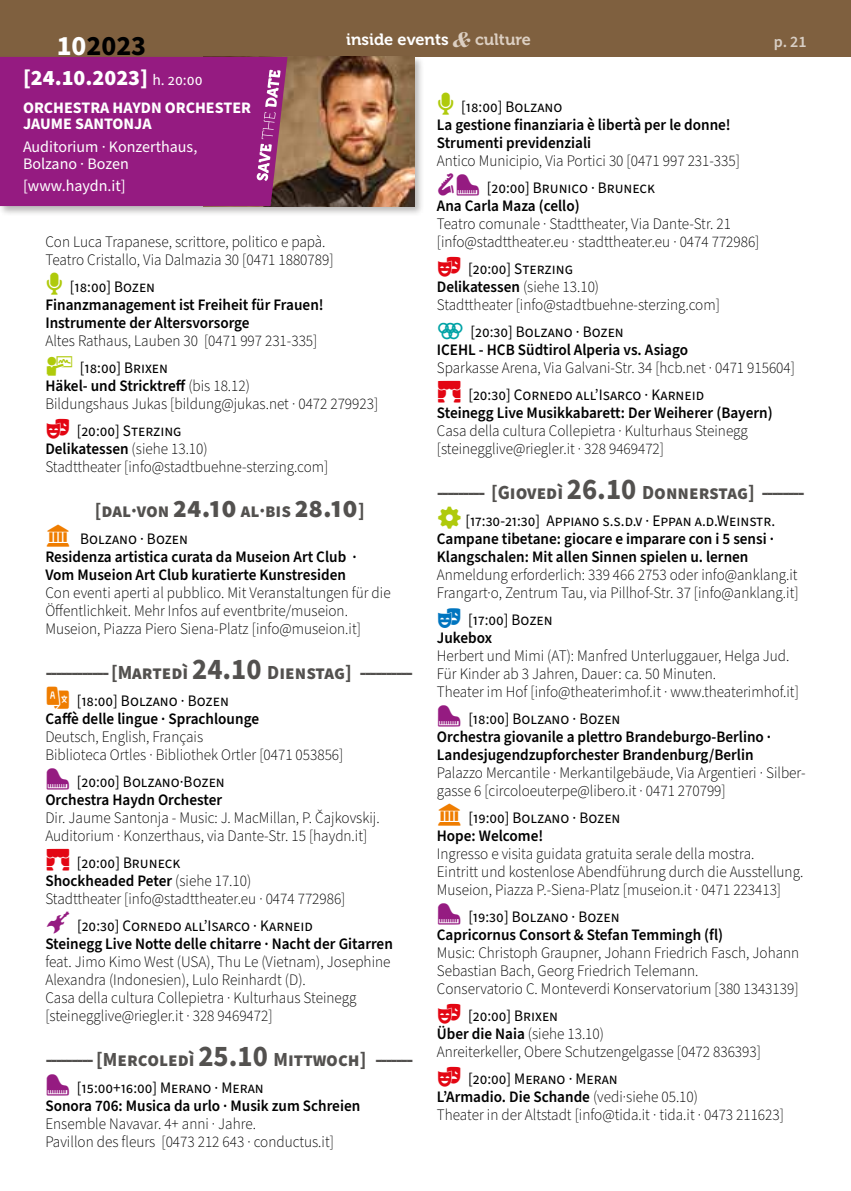
<style>
.page{position:relative;width:851px;height:1191px;background:#fff}
.page>*{position:absolute;margin:0;border:0;box-sizing:border-box;transform-origin:0 0}
.t1{font:700 28px "Source Sans Pro";color:#000}
.t2{font:900 22px "Source Sans Pro";color:#fff}
.t3{font:700 20px "Source Sans Pro";color:#53514f;scale:1.1 1}
.t4{font:700 20px "Source Sans Pro";color:#53514f;scale:.95 1}
.t5{font:16.4px "Museo 700";color:#fff}
.t6{font:300 16px/18px "Source Sans Pro";color:#000;scale:.95 1}
.t7{font:600 16px/18px "Source Sans Pro";color:#000;scale:.95 1}
.t8{font:16px/18px "Source Sans Pro";color:#000;scale:.95 1}
.t9{font:16px/17px "Source Sans Pro";color:#fff}
.t10{font:700 16px/16px "Source Sans Pro";color:#fff}
.t11{font:600 16px "Source Sans Pro";color:#fff}
.s1{color:#fff}
.s2{font-family:"Surveyor Display";font-weight:700;font-style:italic;font-size:24.4px;color:#dccfc2}
.s3{color:#dccfc2}
.s4{font-weight:400;font-size:15.6px}
.s5{font-family:"Inside Events Font";font-weight:400;font-size:28px;color:#afca0b}
.s6{font-weight:400}
.s7{font-weight:600}
.s8{font-family:"Inside Events Font";font-weight:400;font-size:28px;color:#e30613}
.s9{font-size:30px}
.s10{font-family:"Inside Events Font";font-weight:400;font-size:28px;color:#ef7d00}
.s11{font-family:"Inside Events Font";font-weight:400;font-size:28px;color:#951b81}
.s12{font-family:"Inside Events Font";font-weight:400;font-size:28px;color:#00a3a6}
.s13{font-family:"Inside Events Font";font-size:28px;color:#0075bf}
.s14{font-family:"Inside Events Font";font-size:28px;color:#ef7d00}
</style>
<div class="page">
<div style="left:0;top:0;width:850px;height:57px;background:#7f603f"></div>
<div style="left:0;top:55px;width:424px;height:161px;background:#53514f;opacity:.4"></div>
<img style="left:287px;top:57px;width:127px;height:149px">
<div style="left:0;top:57px;width:287px;height:149px;background:#951b81"></div>
<svg style="left:256px;top:70px;width:24px;height:111px;background:#ab4f97"></svg>
<h1 class="t1" style="left:57px;top:27px;width:91px"><span class="s1">10</span>2023</h1>
<p class="t5" style="left:346px;top:30px;width:186px">inside events <span class="s2">&amp;</span> <span class="s3">culture</span></p>
<p class="t11" style="left:773px;top:31px;width:34px">p. 21</p>
<h2 class="t2" style="left:23px;top:63px;width:181px">[24.10.2023] <span class="s4">h. 20:00</span></h2>
<p class="t10" style="left:23px;top:100px;width:229px">ORCHESTRA HAYDN ORCHESTER<br>JAUME SANTONJA</p>
<p class="t9" style="left:23px;top:138px;width:176px">Auditorium · Konzerthaus,<br>Bolzano · Bozen</p>
<p class="t9" style="left:23px;top:178px;width:104px">[www.haydn.it]</p>
<p class="t6" style="left:45px;top:233px;width:305px">Con Luca Trapanese, scrittore, politico e papà.<br>Teatro Cristallo, Via Dalmazia 30 [0471 1880789]</p>
<p class="t7" style="left:45px;top:278px;width:294px"><span class="s5">ř</span> <span class="s6">[18:00] Bozen<br></span>Finanzmanagement ist Freiheit für Frauen!<br>Instrumente der Altersvorsorge</p>
<p class="t6" style="left:45px;top:328px;width:288px;line-height:27px">Altes Rathaus, Lauben 30 [0471 997 231-335]<br><span class="s5">Ř</span> <span class="s6">[18:00] Brixen</span></p>
<p class="t6" style="left:45px;top:377px;width:352px"><span class="s7">Häkel- und Stricktreff</span> (bis 18.12)<br>Bildungshaus Jukas [bildung@jukas.net · 0472 279923]</p>
<p class="t6" style="left:45px;top:422px;width:299px"><span class="s8">ď</span> <span class="s6">[20:00] Sterzing<br></span><span class="s7">Delikatessen</span> (siehe 13.10)<br>Stadttheater [info@stadtbuehne-sterzing.com]</p>
<p class="t4" style="left:95px;top:497px;width:286px">[dal·von <span class="s9">24.10</span> al·bis <span class="s9">28.10</span>]</p>
<p class="t7" style="left:45px;top:530px;width:329px"><span class="s10">Č</span> <span class="s6">Bolzano · Bozen<br></span>Residenza artistica curata da Museion Art Club ·<br>Vom Museion Art Club kuratierte Kunstresiden</p>
<p class="t6" style="left:45px;top:584px;width:365px">Con eventi aperti al pubblico. Mit Veranstaltungen für die<br>Öffentlichkeit. Mehr Infos auf eventbrite/museion.<br>Museion, Piazza Piero Siena-Platz [info@museion.it]</p>
<p class="t3" style="left:45px;top:659px;width:336px">------------ [Martedì <span class="s9">24.10</span> Dienstag] ----------</p>
<p class="t7" style="left:45px;top:692px;width:226px"><span class="s10">Ć</span> <span class="s6">[18:00] Bolzano · Bozen<br></span>Caffè delle lingue · Sprachlounge</p>
<p class="t6" style="left:45px;top:728px;width:315px">Deutsch, English, Français<br>Biblioteca Ortles · Bibliothek Ortler [0471 053856]</p>
<p class="t7" style="left:45px;top:773px;width:190px"><span class="s11">Ģ</span> <span class="s6">[20:00] Bolzano·Bozen<br></span>Orchestra Haydn Orchester</p>
<p class="t6" style="left:45px;top:809px;width:353px">Dir. Jaume Santonja - Music: J. MacMillan, P. Čajkovskij.<br>Auditorium · Konzerthaus, via Dante-Str. 15 [haydn.it]</p>
<p class="t6" style="left:45px;top:854px;width:317px"><span class="s8">Ė</span> <span class="s6">[20:00] Bruneck<br></span><span class="s7">Shockheaded Peter</span> (siehe 17.10)<br>Stadttheater [info@stadttheater.eu · 0474 772986]</p>
<p class="t7" style="left:45px;top:917px;width:367px"><span class="s11">Į</span> <span class="s6">[20:30] Cornedo all’Isarco · Karneid<br></span>Steinegg Live Notte delle chitarre · Nacht der Gitarren</p>
<p class="t6" style="left:45px;top:953px;width:365px">feat. Jimo Kimo West (USA), Thu Le (Vietnam), Josephine Alexandra (Indonesien), Lulo Reinhardt (D).<br>Casa della cultura Collepietra · Kulturhaus Steinegg [steinegglive@riegler.it · 328 9469472]</p>
<p class="t3" style="left:45px;top:1046px;width:336px">--------- [Mercoledì <span class="s9">25.10</span> Mittwoch] -------</p>
<p class="t7" style="left:45px;top:1079px;width:333px"><span class="s11">Ģ</span> <span class="s6">[15:00+16:00] Merano · Meran<br></span>Sonora 706: Musica da urlo · Musik zum Schreien</p>
<p class="t6" style="left:45px;top:1115px;width:305px">Ensemble Navavar. 4+ anni · Jahre.<br>Pavillon des fleurs [0473 212 643 · conductus.it]</p>
<p class="t7" style="left:437px;top:98px;width:311px"><span class="s5">ř</span> <span class="s6">[18:00] Bolzano<br></span>La gestione finanziaria è libertà per le donne!<br>Strumenti previdenziali</p>
<p class="t6" style="left:437px;top:148px;width:320px;line-height:27px">Antico Municipio, Via Portici 30 [0471 997 231-335] <span class="s11">īĢ</span> <span class="s6">[20:00] Brunico · Bruneck</span></p>
<p class="t7" style="left:437px;top:197px;width:152px">Ana Carla Maza (cello)</p>
<p class="t6" style="left:437px;top:215px;width:341px">Teatro comunale · Stadttheater, Via Dante-Str. 21 [info@stadttheater.eu · stadttheater.eu · 0474 772986]</p>
<p class="t6" style="left:437px;top:260px;width:299px"><span class="s8">ď</span> <span class="s6">[20:00] Sterzing<br></span><span class="s7">Delikatessen</span> (siehe 13.10)<br>Stadttheater [info@stadtbuehne-sterzing.com]</p>
<p class="t7" style="left:437px;top:323px;width:266px"><span class="s12">Ō</span> <span class="s6">[20:30] Bolzano · Bozen<br></span>ICEHL - HCB Südtirol Alperia vs. Asiago</p>
<p class="t6" style="left:437px;top:355px;width:378px;line-height:27px">Sparkasse Arena, Via Galvani-Str. 34 [hcb.net · 0471 915604]<br><span class="s8">Ė</span> <span class="s6">[20:30] Cornedo all’Isarco · Karneid</span></p>
<p class="t7" style="left:437px;top:404px;width:355px">Steinegg Live Musikkabarett: Der Weiherer (Bayern)</p>
<p class="t6" style="left:437px;top:422px;width:329px">Casa della cultura Collepietra · Kulturhaus Steinegg [steinegglive@riegler.it · 328 9469472]</p>
<p class="t3" style="left:437px;top:479px;width:336px">--------- [Giovedì <span class="s9">26.10</span> Donnerstag] --------</p>
<p class="t7" style="left:437px;top:512px;width:357px;text-align:justify"><span class="s5">ŗ</span> <span class="s6">[17:30-21:30] Appiano s.s.d.v · Eppan a.d.Weinstr.<br></span>Campane tibetane: giocare e imparare con i 5 sensi · Klangschalen: Mit allen Sinnen spielen u. lernen</p>
<p class="t6" style="left:437px;top:566px;width:382px">Anmeldung erforderlich: 339 466 2753 oder info@anklang.it<br>Frangart·o, Zentrum Tau, via Pillhof-Str. 37 [info@anklang.it]</p>
<p class="t8" style="left:437px;top:611px;width:123px"><span class="s13">ľ</span> [17:00] Bozen<br><span class="s7">Jukebox</span></p>
<p class="t6" style="left:437px;top:647px;width:382px">Herbert und Mimi (AT): Manfred Unterluggauer, Helga Jud.<br>Für Kinder ab 3 Jahren, Dauer: ca. 50 Minuten.<br>Theater im Hof [info@theaterimhof.it · www.theaterimhof.it]</p>
<p class="t7" style="left:437px;top:710px;width:353px"><span class="s11">Ģ</span> <span class="s6">[18:00] Bolzano · Bozen<br></span>Orchestra giovanile a plettro Brandeburgo-Berlino ·<br>Landesjugendzupforchester Brandenburg/Berlin</p>
<p class="t6" style="left:437px;top:764px;width:389px">Palazzo Mercantile · Merkantilgebäude, Via Argentieri · Silber&shy;gasse 6 [circoloeuterpe@libero.it · 0471 270799]</p>
<p class="t8" style="left:437px;top:809px;width:195px"><span class="s14">Č</span> [19:00] Bolzano · Bozen<br><span class="s7">Hope: Welcome!</span></p>
<p class="t6" style="left:437px;top:845px;width:387px">Ingresso e visita guidata gratuita serale della mostra.<br>Eintritt und kostenlose Abendführung durch die Ausstellung.<br>Museion, Piazza P.-Siena-Platz [museion.it · 0471 223413]</p>
<p class="t7" style="left:437px;top:908px;width:303px"><span class="s11">Ģ</span> <span class="s6">[19:30] Bolzano · Bozen<br></span>Capricornus Consort &amp; Stefan Temmingh (fl)</p>
<p class="t6" style="left:437px;top:944px;width:383px">Music: Christoph Graupner, Johann Friedrich Fasch, Johann<br>Sebastian Bach, Georg Friedrich Telemann.<br>Conservatorio C. Monteverdi Konservatorium [380 1343139]</p>
<p class="t6" style="left:437px;top:1007px;width:342px"><span class="s8">ď</span> <span class="s6">[20:00] Brixen<br></span><span class="s7">Über die Naia</span> (siehe 13.10)<br>Anreiterkeller, Obere Schutzengelgasse [0472 836393]</p>
<p class="t6" style="left:437px;top:1070px;width:367px"><span class="s8">ď</span> <span class="s6">[20:00] Merano · Meran<br></span><span class="s7">L’Armadio. Die Schande</span> (vedi·siehe 05.10)<br>Theater in der Altstadt [info@tida.it · tida.it · 0473 211623]</p>
</div>
